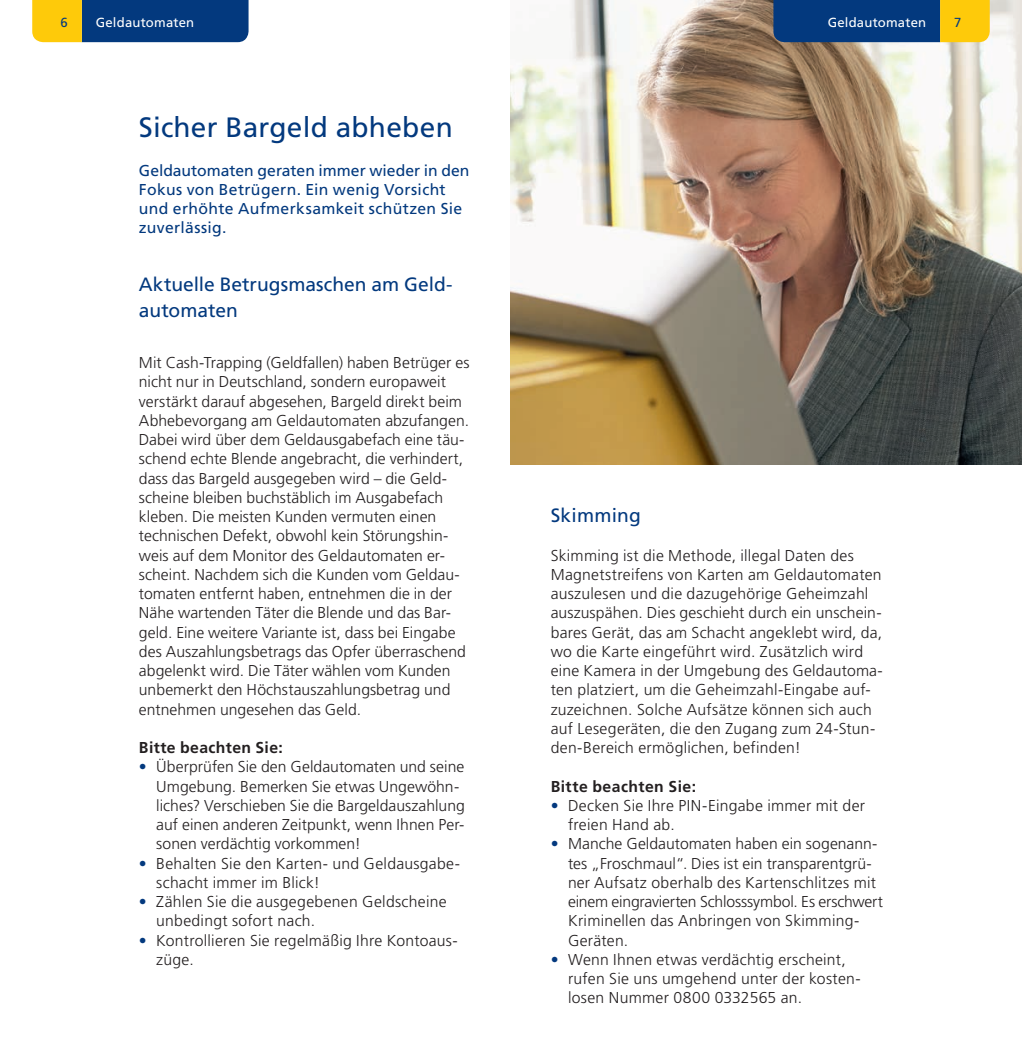
<style>
.page{position:relative;width:1022px;height:1042px;background:#fff}
.page>*{position:absolute;margin:0;border:0;box-sizing:border-box;transform-origin:0 0}
.t1{font:28px "Frutiger LT Std";letter-spacing:.01em;color:#03397e}
.t2{font:19.25px/26.2px "Frutiger LT Std";letter-spacing:.005em;color:#03397e}
.t3{font:300 15.75px/19.2px "Frutiger LT Std";letter-spacing:.005em;color:#231f20}
.t4{font:15.75px/19.2px "Frutiger LT Std";letter-spacing:.02em;color:#03397e}
.t5{font:700 15.75px "Frutiger LT Std";letter-spacing:.025em;color:#231f20}
.t6{font:13.12px "Frutiger LT Std";letter-spacing:.015em;color:#fff}
.t7{font:13.12px "Frutiger LT Std";color:#03397e}
.s1{color:#03397e}
</style>
<div class="page">
<img style="left:511px;top:0;width:511px;height:464px">
<svg style="left:32px;top:0;width:217px;height:42px;background:#3d5b64"></svg>
<svg style="left:773px;top:0;width:217px;height:42px;background:#3d5a64"></svg>
<p class="t7" style="left:61px;top:15px;width:9px">6</p>
<p class="t6" style="left:96px;top:15px;width:100px">Geldautomaten</p>
<p class="t6" style="left:828px;top:15px;width:100px">Geldautomaten</p>
<p class="t7" style="left:954px;top:15px;width:9px">7</p>
<h1 class="t1" style="left:139px;top:111px;width:315px">Sicher Bargeld abheben</h1>
<p class="t4" style="left:139px;top:160px;width:332px">Geldautomaten geraten immer wieder in den Fokus von Betrügern. Ein wenig Vorsicht und erhöhte Aufmerksamkeit schützen Sie zuverlässig.</p>
<p class="t2" style="left:139px;top:271px;width:315px">Aktuelle Betrugsmaschen am Geld&shy;automaten</p>
<p class="t3" style="left:139px;top:353px;width:332px">Mit Cash-Trapping (Geldfallen) haben Betrüger es nicht nur in Deutschland, sondern europaweit verstärkt darauf abgesehen, Bargeld direkt beim Abhebevorgang am Geldautomaten abzufangen.<br>Dabei wird über dem Geldausgabefach eine täu&shy;schend echte Blende angebracht, die verhindert, dass das Bargeld ausgegeben wird – die Geld&shy;scheine bleiben buchstäblich im Ausgabefach kleben. Die meisten Kunden vermuten einen technischen Defekt, obwohl kein Störungshin&shy;weis auf dem Monitor des Geldautomaten er&shy;scheint. Nachdem sich die Kunden vom Geldau&shy;tomaten entfernt haben, entnehmen die in der Nähe wartenden Täter die Blende und das Bar&shy;geld. Eine weitere Variante ist, dass bei Eingabe des Auszahlungsbetrags das Opfer überraschend abgelenkt wird. Die Täter wählen vom Kunden unbemerkt den Höchstauszahlungsbetrag und entnehmen ungesehen das Geld.</p>
<p class="t5" style="left:139px;top:738px;width:145px">Bitte beachten Sie:</p>
<p class="t3" style="left:156px;top:757px;width:310px;text-indent:-17px"><span class="s1">•</span> Überprüfen Sie den Geldautomaten und seine Umgebung. Bemerken Sie etwas Ungewöhn&shy;liches? Verschieben Sie die Bargeldauszahlung auf einen anderen Zeitpunkt, wenn Ihnen Per&shy;sonen verdächtig vorkommen!</p>
<p class="t3" style="left:156px;top:854px;width:305px;text-indent:-17px"><span class="s1">•</span> Behalten Sie den Karten- und Geldausgabe&shy;schacht immer im Blick!</p>
<p class="t3" style="left:156px;top:892px;width:292px;text-indent:-17px"><span class="s1">•</span> Zählen Sie die ausgegebenen Geldscheine unbedingt sofort nach.</p>
<p class="t3" style="left:156px;top:931px;width:303px;text-indent:-17px"><span class="s1">•</span> Kontrollieren Sie regelmäßig Ihre Kontoaus&shy;züge.</p>
<p class="t2" style="left:551px;top:502px;width:92px">Skimming</p>
<p class="t3" style="left:551px;top:546px;width:333px">Skimming ist die Methode, illegal Daten des Magnetstreifens von Karten am Geldautomaten auszulesen und die dazugehörige Geheimzahl auszuspähen. Dies geschieht durch ein unschein&shy;bares Gerät, das am Schacht angeklebt wird, da, wo die Karte eingeführt wird. Zusätzlich wird eine Kamera in der Umgebung des Geldautoma&shy;ten platziert, um die Geheimzahl-Eingabe auf&shy;zuzeichnen. Solche Aufsätze können sich auch auf Lesegeräten, die den Zugang zum 24-Stun&shy;den-Bereich ermöglichen, befinden!</p>
<p class="t5" style="left:551px;top:777px;width:147px">Bitte beachten Sie:</p>
<p class="t3" style="left:568px;top:796px;width:299px;text-indent:-17px"><span class="s1">•</span> Decken Sie Ihre PIN-Eingabe immer mit der freien Hand ab.</p>
<p class="t3" style="left:568px;top:834px;width:316px;text-indent:-17px"><span class="s1">•</span> Manche Geldautomaten haben ein sogenann&shy;tes „Froschmaul“. Dies ist ein transparentgrü&shy;ner Aufsatz oberhalb des Kartenschlitzes mit einem eingravierten Schlosssymbol. Es erschwert Kriminellen das Anbringen von Skimming-Geräten.</p>
<p class="t3" style="left:568px;top:950px;width:293px;text-indent:-17px"><span class="s1">•</span> Wenn Ihnen etwas verdächtig erscheint, rufen Sie uns umgehend unter der kosten&shy;losen Nummer 0800 0332565 an.</p>
</div>
